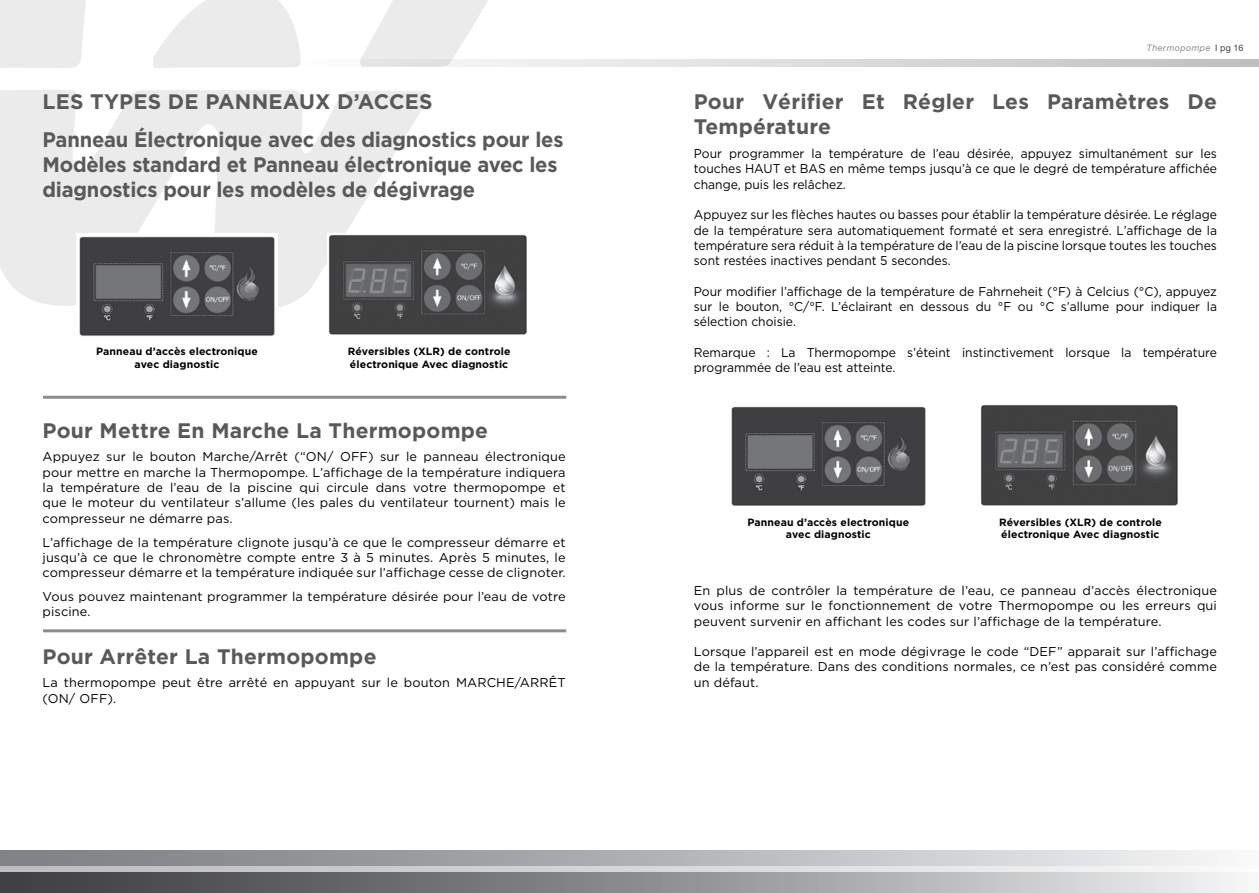
<style>
.page{position:relative;width:1259px;height:893px;background:#fff}
.page>*{position:absolute;margin:0;border:0;box-sizing:border-box;transform-origin:0 0}
.t1{font:700 21px/25.2px "Gotham HTF";letter-spacing:.01em;color:#58595b}
.t2{font:700 21px/25.2px "Gotham HTF";letter-spacing:-.01em;color:#58595b;scale:.96 1}
.t3{font:700 21px/38px "Gotham HTF";letter-spacing:-.01em;color:#58595b}
.t4{font:12.75px/15.3px "Gotham HTF";letter-spacing:.005em;color:#000;text-align:justify}
.t5{font:12.75px/15.3px "Gotham HTF";letter-spacing:.005em;color:#000;text-align:justify;scale:.95 1}
.t6{font:700 10.5px/12.6px "Gotham HTF";letter-spacing:.01em;color:#000;text-align:center}
.t7{font:italic 9px "Helvetica Neue LT Std";letter-spacing:.05em;color:#8a8c8e}
.s1{font-style:normal;color:#414042}
</style>
<div class="page">
<div style="left:0;top:872px;width:1259px;height:21px;background:linear-gradient(to right,#333436,#eceeef)"></div>
<svg style="left:0;top:865px;width:1218px;height:7px;background:#d0d1d3"></svg>
<svg style="left:0;top:850px;width:1218px;height:15px;background:#b0b1b4"></svg>
<svg style="left:0;top:90px;width:428px;height:217px;fill:#ebebec"></svg>
<svg style="left:0;top:0;width:1259px;height:68px"></svg>
<img style="left:77px;top:234px;width:200px;height:102px">
<img style="left:328px;top:234px;width:199px;height:101px">
<hr style="left:43px;top:396px;width:523px;height:3px;background:#8a8c8e">
<hr style="left:43px;top:629px;width:523px;height:3px;background:#8a8c8e">
<img style="left:731px;top:406px;width:195px;height:100px">
<img style="left:981px;top:404px;width:197px;height:102px">
<h1 class="t3" style="left:43px;top:82px;width:522px">LES TYPES DE PANNEAUX D’ACCES<br>Panneau Électronique avec des diagnostics pour les</h1>
<h1 class="t2" style="left:43px;top:152px;width:538px">Modèles standard et Panneau électronique avec les diagnostics pour les modèles de dégivrage</h1>
<p class="t6" style="left:96px;top:345px;width:163px">Panneau d’accès electronique avec diagnostic</p>
<p class="t6" style="left:348px;top:345px;width:164px;text-align:left">Réversibles (XLR) de controle électronique Avec diagnostic</p>
<h1 class="t1" style="left:43px;top:417px;width:447px">Pour Mettre En Marche La Thermopompe</h1>
<p class="t4" style="left:43px;top:449px;width:525px">Appuyez sur le bouton Marche/Arrêt (“ON/ OFF) sur le panneau électronique pour mettre en marche la Thermopompe. L’affichage de la température indiquera la température de l’eau de la piscine qui circule dans votre thermopompe et que le moteur du ventilateur s’allume (les pales du ventilateur tournent) mais le compresseur ne démarre pas.</p>
<p class="t4" style="left:43px;top:534px;width:525px">L’affichage de la température clignote jusqu’à ce que le compresseur démarre et jusqu’à ce que le chronomètre compte entre 3 à 5 minutes. Après 5 minutes, le compresseur démarre et la température indiquée sur l’affichage cesse de clignoter.</p>
<p class="t4" style="left:43px;top:589px;width:525px">Vous pouvez maintenant programmer la température désirée pour l’eau de votre piscine.</p>
<h1 class="t1" style="left:43px;top:643px;width:335px">Pour Arrêter La Thermopompe</h1>
<p class="t4" style="left:43px;top:675px;width:525px">La thermopompe peut être arrêté en appuyant sur le bouton MARCHE/ARRÊT (ON/ OFF).</p>
<p class="t7" style="left:1146px;top:43px;width:98px">Thermopompe <span class="s1">I pg 16</span></p>
<h1 class="t1" style="left:694px;top:89px;width:524px">Pour Vérifier Et Régler Les Paramètres De<br>Température</h1>
<p class="t5" style="left:694px;top:146px;width:552px">Pour programmer la température de l’eau désirée, appuyez simultanément sur les touches HAUT et BAS en même temps jusqu’à ce que le degré de température affichée change, puis les relâchez.</p>
<p class="t5" style="left:694px;top:207px;width:552px">Appuyez sur les flèches hautes ou basses pour établir la température désirée. Le réglage de la température sera automatiquement formaté et sera enregistré. L’affichage de la température sera réduit à la température de l’eau de la piscine lorsque toutes les touches sont restées inactives pendant 5 secondes.</p>
<p class="t5" style="left:694px;top:283px;width:552px">Pour modifier l’affichage de la température de Fahrneheit (°F) à Celcius (°C), appuyez sur le bouton, °C/°F. L’éclairant en dessous du °F ou °C s’allume pour indiquer la sélection choisie.</p>
<p class="t5" style="left:694px;top:345px;width:552px">Remarque : La Thermopompe s’éteint instinctivement lorsque la température programmée de l’eau est atteinte.</p>
<p class="t6" style="left:747px;top:515px;width:163px">Panneau d’accès electronique avec diagnostic</p>
<p class="t6" style="left:999px;top:515px;width:164px;text-align:left">Réversibles (XLR) de controle électronique Avec diagnostic</p>
<p class="t4" style="left:694px;top:583px;width:525px">En plus de contrôler la température de l’eau, ce panneau d’accès électronique vous informe sur le fonctionnement de votre Thermopompe ou les erreurs qui peuvent survenir en affichant les codes sur l’affichage de la température.</p>
<p class="t4" style="left:694px;top:644px;width:525px">Lorsque l’appareil est en mode dégivrage le code “DEF” apparait sur l’affichage de la température. Dans des conditions normales, ce n’est pas considéré comme un défaut.</p>
</div>
